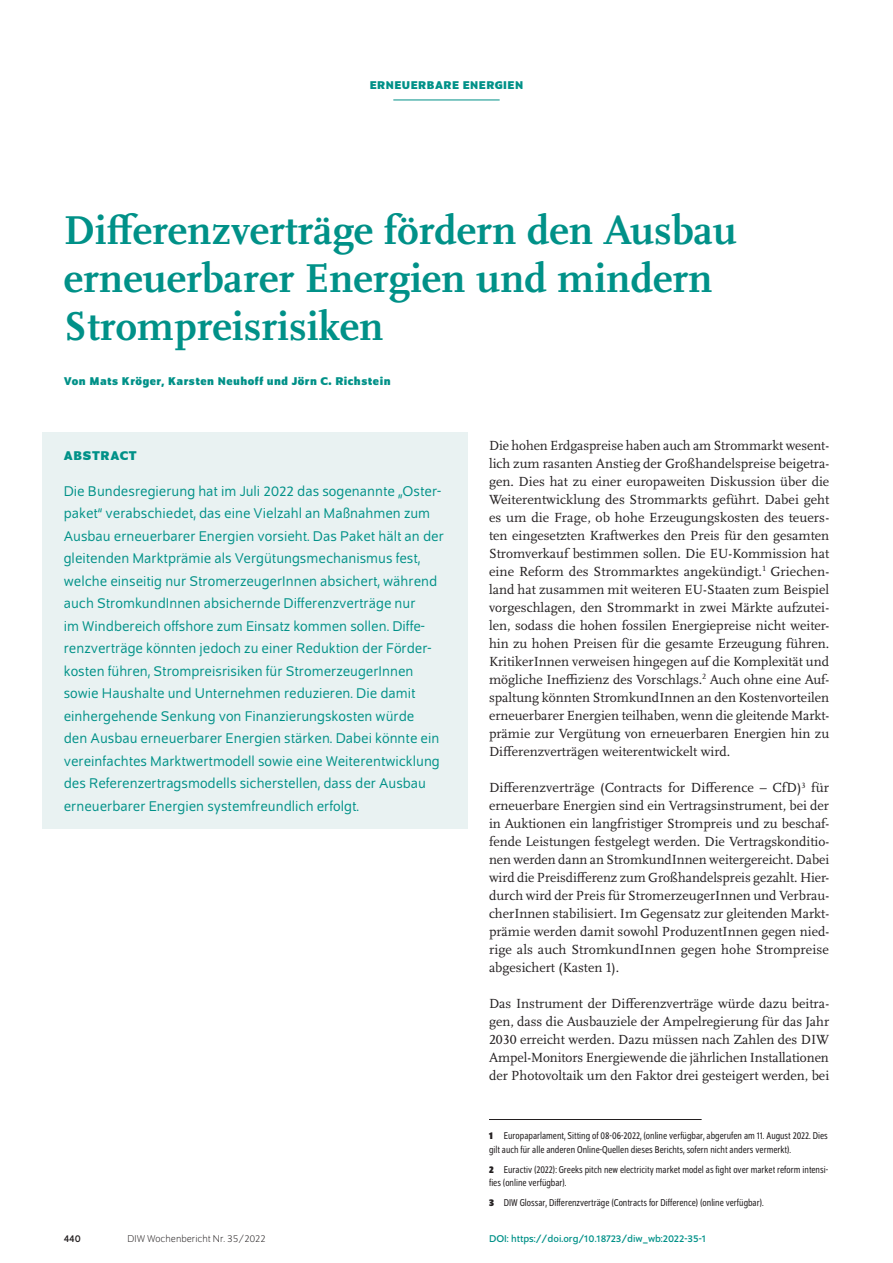
<style>
.page{position:relative;width:893px;height:1263px;background:#fff}
.page>*{position:absolute;margin:0;border:0;box-sizing:border-box;transform-origin:0 0}
.t1{font:700 42px/48px "Scala Pro";color:#009188}
.t2{font:15px/22.5px "Schumpeter Blond";color:#009188}
.t3{font:13.8px/18px "Scala Pro";color:#231f20;text-align:justify}
.t4{font:700 13.5px "Schumpeter";letter-spacing:.05em;color:#009188}
.t5{font:700 12px "Schumpeter";letter-spacing:.04em;color:#009188}
.t6{font:semi-condensed 10.5px/13.5px "Schumpeter Blond";color:#231f20}
.t7{font:10.5px "Schumpeter";color:#009188}
.t8{font:300 10.5px "Schumpeter";color:#231f20}
.t9{font:10.5px "Schumpeter";color:#231f20}
.s1{font-family:"Schumpeter";font-weight:700}
</style>
<div class="page">
<hr style="left:393px;top:100px;width:107px;height:1px;background:#009188">
<div style="left:43px;top:432px;width:425px;height:396px;background:#e9f2f2"></div>
<hr style="left:489px;top:1119px;width:213px;height:1px;background:#231f20">
<p class="t5" style="left:370px;top:79px;width:155px">ERNEUERBARE ENERGIEN</p>
<h1 class="t1" style="left:64px;top:203px;width:675px">Differenzverträge fördern den Ausbau erneuerbarer Energien und mindern<br>Strompreisrisiken</h1>
<p class="t5" style="left:64px;top:374px;width:328px">Von Mats Kröger, Karsten Neuhoff und Jörn C. Richstein</p>
<p class="t4" style="left:64px;top:448px;width:75px">ABSTRACT</p>
<p class="t2" style="left:64px;top:480px;width:382px">Die Bundesregierung hat im Juli 2022 das sogenannte „Oster&shy;paket“ verabschiedet, das eine Vielzahl an Maßnahmen zum Ausbau erneuerbarer Energien vorsieht. Das Paket hält an der gleitenden Marktprämie als Vergütungsmechanismus fest, welche einseitig nur StromerzeugerInnen absichert, während auch StromkundInnen absichernde Differenzverträge nur<br>im Windbereich offshore zum Einsatz kommen sollen. Diffe&shy;renzverträge könnten jedoch zu einer Reduktion der Förder&shy;kosten führen, Strompreisrisiken für StromerzeugerInnen sowie Haushalte und Unternehmen reduzieren. Die damit einhergehende Senkung von Finanzierungskosten würde<br>den Ausbau erneuerbarer Energien stärken. Dabei könnte ein vereinfachtes Marktwertmodell sowie eine Weiterentwicklung des Referenzertragsmodells sicherstellen, dass der Ausbau erneuerbarer Energien systemfreundlich erfolgt.</p>
<p class="t3" style="left:489px;top:436px;width:342px">Die hohen Erdgaspreise haben auch am Strommarkt wesent&shy;lich zum rasanten Anstieg der Großhandelspreise beigetra&shy;gen. Dies hat zu einer europaweiten Diskussion über die Weiterentwicklung des Strommarkts geführt. Dabei geht es um die Frage, ob hohe Erzeugungskosten des teuers&shy;ten eingesetzten Kraftwerkes den Preis für den gesamten Stromverkauf bestimmen sollen. Die EU-Kommission hat eine Reform des Strommarktes angekündigt.<sup>1</sup> Griechen&shy;land hat zusammen mit weiteren EU-Staaten zum Beispiel vorgeschlagen, den Strommarkt in zwei Märkte aufzutei&shy;len, sodass die hohen fossilen Energiepreise nicht weiter&shy;hin zu hohen Preisen für die gesamte Erzeugung führen.<br>KritikerInnen verweisen hingegen auf die Komplexität und mögliche Ineffizienz des Vorschlags.<sup>2</sup> Auch ohne eine Auf&shy;spaltung könnten StromkundInnen an den Kostenvorteilen erneuerbarer Energien teilhaben, wenn die gleitende Markt&shy;prämie zur Vergütung von erneuerbaren Energien hin zu Differenzverträgen weiterentwickelt wird.</p>
<p class="t3" style="left:489px;top:778px;width:342px">Differenzverträge (Contracts for Difference – CfD)<sup>3</sup> für erneuerbare Energien sind ein Vertragsinstrument, bei der in Auktionen ein langfristiger Strompreis und zu beschaf&shy;fende Leistungen festgelegt werden. Die Vertragskonditio&shy;nen werden dann an StromkundInnen weitergereicht. Dabei wird die Preisdifferenz zum Großhandelspreis gezahlt. Hier&shy;durch wird der Preis für StromerzeugerInnen und Verbrau&shy;cherInnen stabilisiert. Im Gegensatz zur gleitenden Markt&shy;prämie werden damit sowohl ProduzentInnen gegen nied&shy;rige als auch StromkundInnen gegen hohe Strompreise abgesichert (Kasten 1).</p>
<p class="t3" style="left:489px;top:994px;width:342px">Das Instrument der Differenzverträge würde dazu beitra&shy;gen, dass die Ausbauziele der Ampelregierung für das Jahr 2030 erreicht werden. Dazu müssen nach Zahlen des DIW Ampel-Monitors Energiewende die jährlichen Installationen der Photovoltaik um den Faktor drei gesteigert werden, bei</p>
<p class="t6" style="left:489px;top:1129px;width:340px"><span class="s1">1</span> Europaparlament, Sitting of 08-06-2022, (online verfügbar, abgerufen am 11. August 2022. Dies gilt auch für alle anderen Online-Quellen dieses Berichts, sofern nicht anders vermerkt).</p>
<p class="t6" style="left:489px;top:1163px;width:341px"><span class="s1">2</span> Euractiv (2022): Greeks pitch new electricity market model as fight over market reform intensi&shy;fies (online verfügbar).</p>
<p class="t6" style="left:489px;top:1196px;width:276px"><span class="s1">3</span> DIW Glossar, Differenzverträge (Contracts for Difference) (online verfügbar).</p>
<p class="t9" style="left:64px;top:1233px;width:19px">440</p>
<p class="t8" style="left:128px;top:1234px;width:140px">DIW Wochenbericht Nr. 35/2022</p>
<p class="t7" style="left:489px;top:1233px;width:218px">DOI: https://doi.org/10.18723/diw_wb:2022-35-1</p>
</div>
